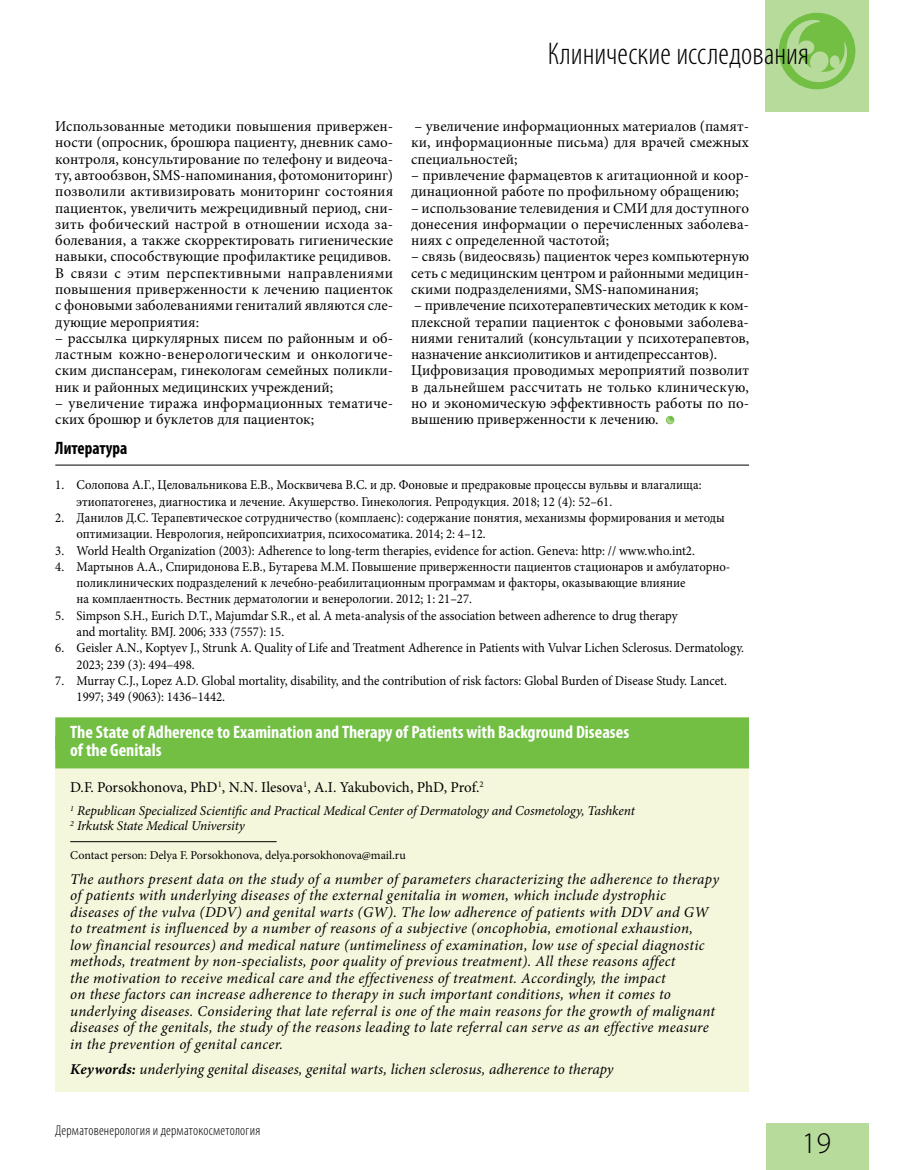
<style>
.page{position:relative;width:915px;height:1170px;background:#fff}
.page>*{position:absolute;margin:0;border:0;box-sizing:border-box;transform-origin:0 0}
.t1{font:300 condensed 31.5px "Myriad Pro";color:#000}
.t2{font:300 30px "Myriad Pro";color:#000}
.t3{font:700 condensed 18px/18px "Myriad Pro";color:#fff}
.t4{font:700 condensed 18px "Myriad Pro";color:#000;scale:.95 1}
.t5{font:15px/16.2px "Minion Pro";color:#000}
.t6{font:italic 15px/16.5px "Minion Pro";letter-spacing:.015em;color:#000}
.t7{font:300 condensed 14.25px "Myriad Pro";letter-spacing:.015em;color:#000}
.t8{font:13.5px/16.4px "Minion Pro";color:#000;scale:.94 1}
.t9{font:italic 13.5px/15px "Minion Pro";letter-spacing:-.005em;color:#000}
.t10{font:12px "Minion Pro";letter-spacing:-.005em;color:#000}
.s1{font-weight:700}
</style>
<div class="page">
<div style="left:765px;top:1123px;width:102px;height:46px;background:#b7db9b"></div>
<div style="left:764px;top:0;width:103px;height:111px;background:#b7db9b"></div>
<div style="left:778px;top:13px;width:77px;height:76px;background:#72bf44;border-radius:50%"></div>
<svg style="left:784px;top:20px;width:63px;height:63px"></svg>
<svg style="left:666px;top:416px;width:7px;height:7px"></svg>
<hr style="left:55px;top:464px;width:693px;height:1px;background:#000">
<div style="left:55px;top:717px;width:693px;height:374px;background:#f5f7dc"></div>
<div style="left:55px;top:717px;width:693px;height:33px;background:#72bf44"></div>
<div style="left:55px;top:735px;width:693px;height:33px;background:#72bf44"></div>
<hr style="left:70px;top:841px;width:206px;height:1px;background:#000">
<h1 class="t1" style="left:547px;top:35px;width:263px">Клинические исследования</h1>
<p class="t5" style="left:55px;top:118px;width:339px">Использованные методики повышения привержен&shy;ности (опросник, брошюра пациенту, дневник само&shy;контроля, консультирование по телефону и видеоча&shy;ту, автообзвон, SMS-напоминания, фотомониторинг) позволили активизировать мониторинг состояния пациенток, увеличить межрецидивный период, сни&shy;зить фобический настрой в отношении исхода за&shy;болевания, а также скорректировать гигиенические навыки, способствующие профилактике рецидивов.<br>В связи с этим перспективными направлениями повышения приверженности к лечению пациенток с фоновыми заболеваниями гениталий являются сле&shy;дующие мероприятия:</p>
<p class="t5" style="left:55px;top:330px;width:339px;text-align:justify">– рассылка циркулярных писем по районным и об&shy;ластным кожно-венерологическим и онкологиче&shy;ским диспансерам, гинекологам семейных поликли&shy;ник и районных медицинских учреждений;</p>
<p class="t5" style="left:55px;top:395px;width:339px">– увеличение тиража информационных тематиче&shy;ских брошюр и буклетов для пациенток;</p>
<p class="t5" style="left:411px;top:118px;width:339px;text-align:justify">– увеличение информационных материалов (памят&shy;ки, информационные письма) для врачей смежных специальностей;</p>
<p class="t5" style="left:411px;top:167px;width:339px">– привлечение фармацевтов к агитационной и коор&shy;динационной работе по профильному обращению;</p>
<p class="t5" style="left:411px;top:200px;width:339px;text-align:justify">– использование телевидения и СМИ для доступного донесения информации о перечисленных заболева&shy;ниях с определенной частотой;</p>
<p class="t5" style="left:411px;top:248px;width:339px;text-align:justify">– связь (видеосвязь) пациенток через компьютерную сеть с медицинским центром и районными медицин&shy;скими подразделениями, SMS-напоминания;</p>
<p class="t5" style="left:411px;top:297px;width:339px">– привлечение психотерапевтических методик к ком&shy;плексной терапии пациенток с фоновыми заболева&shy;ниями гениталий (консультации у психотерапевтов, назначение анксиолитиков и антидепрессантов).<br>Цифровизация проводимых мероприятий позволит в дальнейшем рассчитать не только клиническую, но и экономическую эффективность работы по по&shy;вышению приверженности к лечению.</p>
<p class="t4" style="left:55px;top:437px;width:77px">Литература</p>
<p class="t8" style="left:77px;top:477px;width:666px;text-indent:-21px">1. Солопова А.Г., Целовальникова Е.В., Москвичева В.С. и др. Фоновые и предраковые процессы вульвы и влагалища: этиопатогенез, диагностика и лечение. Акушерство. Гинекология. Репродукция. 2018; 12 (4): 52–61.</p>
<p class="t8" style="left:77px;top:509px;width:691px;text-indent:-21px">2. Данилов Д.С. Терапевтическое сотрудничество (комплаенс): содержание понятия, механизмы формирования и методы оптимизации. Неврология, нейропсихиатрия, психосоматика. 2014; 2: 4–12.</p>
<p class="t8" style="left:55px;top:542px;width:681px">3. World Health Organization (2003): Adherence to long-term therapies, evidence for action. Geneva: http: // www.who.int2.</p>
<p class="t8" style="left:77px;top:558px;width:696px;text-indent:-21px">4. Мартынов А.А., Cпиридонова Е.В., Бутарева М.М. Повышение приверженности пациентов стационаров и амбулаторно&shy;поликлинических подразделений к лечебно-реабилитационным программам и факторы, оказывающие влияние<br>на комплаентность. Вестник дерматологии и венерологии. 2012; 1: 21–27.</p>
<p class="t8" style="left:77px;top:607px;width:640px;text-indent:-21px">5. Simpson S.H., Eurich D.T., Majumdar S.R., et al. A meta-analysis of the association between adherence to drug therapy and mortality. BMJ. 2006; 333 (7557): 15.</p>
<p class="t8" style="left:77px;top:640px;width:711px;text-indent:-21px">6. Geisler A.N., Koptyev J., Strunk A. Quality of Life and Treatment Adherence in Patients with Vulvar Lichen Sclerosus. Dermatology.<br>2023; 239 (3): 494–498.</p>
<p class="t8" style="left:77px;top:672px;width:693px;text-indent:-21px">7. Murray C.J., Lopez A.D. Global mortality, disability, and the contribution of risk factors: Global Burden of Disease Study. Lancet.<br>1997; 349 (9063): 1436–1442.</p>
<p class="t3" style="left:70px;top:722px;width:560px">The State of Adherence to Examination and Therapy of Patients with Background Diseases of the Genitals</p>
<p class="t5" style="left:70px;top:779px;width:415px">D.F. Porsokhonova, PhD<sup>1</sup>, N.N. Ilesova<sup>1</sup>, A.I. Yakubovich, PhD, Prof.<sup>2</sup></p>
<p class="t9" style="left:70px;top:803px;width:566px"><sup>1</sup> Republican Specialized Scientific and Practical Medical Center of Dermatology and Cosmetology, Tashkent<br><sup>2</sup> Irkutsk State Medical University</p>
<p class="t10" style="left:70px;top:847px;width:337px">Contact person: Delya F. Porsokhonova, delya.porsokhonova@mail.ru</p>
<p class="t6" style="left:70px;top:870px;width:650px">The authors present data on the study of a number of parameters characterizing the adherence to therapy of patients with underlying diseases of the external genitalia in women, which include dystrophic<br>diseases of the vulva (DDV) and genital warts (GW). The low adherence of patients with DDV and GW to treatment is influenced by a number of reasons of a subjective (oncophobia, emotional exhaustion,<br>low financial resources) and medical nature (untimeliness of examination, low use of special diagnostic methods, treatment by non-specialists, poor quality of previous treatment). All these reasons affect<br>the motivation to receive medical care and the effectiveness of treatment. Accordingly, the impact<br>on these factors can increase adherence to therapy in such important conditions, when it comes to underlying diseases. Considering that late referral is one of the main reasons for the growth of malignant diseases of the genitals, the study of the reasons leading to late referral can serve as an effective measure in the prevention of genital cancer.</p>
<p class="t6" style="left:70px;top:1060px;width:544px"><span class="s1">Keywords:</span> underlying genital diseases, genital warts, lichen sclerosus, adherence to therapy</p>
<p class="t7" style="left:55px;top:1121px;width:206px">Дерматовенерология и дерматокосметология</p>
<h2 class="t2" style="left:801px;top:1126px;width:31px">19</h2>
</div>
